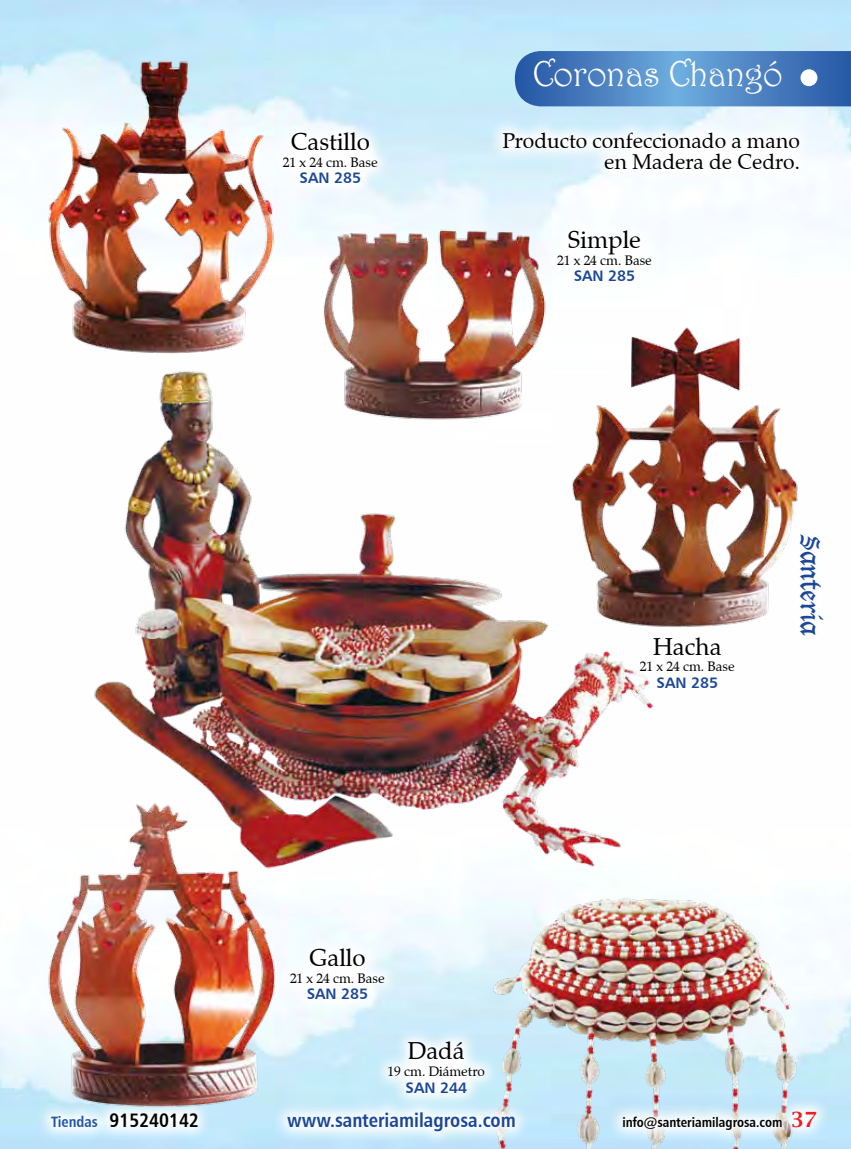
<style>
.page{position:relative;width:851px;height:1149px;background:#fff}
.page>*{position:absolute;margin:0;border:0;box-sizing:border-box;transform-origin:0 0}
.t1{font:36px "Harrington";color:#fff;scale:.95 1}
.t2{font:27px "Lucida Blackletter";color:#1a4797}
.t3{font:24px "Zapf Calligraphic 801 BT";color:#000}
.t4{font:21px/21px "Zapf Calligraphic 801 BT";color:#000;text-align:right}
.t5{font:19.5px "Humanist 777 BT Bold Condensed B";color:#1a4797}
.t6{font:19.5px "Humanist 777 BT Bold Condensed B";color:#000}
.t7{font:15.15px "Humanist 777 BT Bold B";color:#1a4797}
.t8{font:13.5px "Zapf Calligraphic 801 BT";color:#000}
.t9{font:13.5px "Humanist 777 BT Bold Condensed B";color:#000}
.s1{font-size:15px;color:#2055a4}
.s2{font-family:"Lucida Bright";font-weight:600;font-size:21px;color:#ed1d24}
</style>
<div class="page">
<svg style="left:514px;top:51px;width:336px;height:55px;background:#4d83c2"></svg>
<img style="left:40px;top:58px;width:243px;height:296px">
<img style="left:631px;top:327px;width:167px;height:295px">
<img style="left:313px;top:218px;width:239px;height:144px">
<img style="left:40px;top:874px;width:243px;height:221px">
<img style="left:87px;top:362px;width:576px;height:513px">
<img style="left:489px;top:897px;width:309px;height:251px">
<svg style="left:265px;top:116px;width:125px;height:81px"></svg>
<div style="left:539px;top:213px;width:125px;height:82px;background:#fff"></div>
<svg style="left:485px;top:116px;width:327px;height:67px;fill:#f6fbfe"></svg>
<div style="left:622px;top:620px;width:125px;height:81px;background:#fff"></div>
<svg style="left:272px;top:931px;width:126px;height:81px"></svg>
<svg style="left:371px;top:1024px;width:127px;height:71px"></svg>
<svg style="left:605px;top:1099px;width:190px;height:45px"></svg>
<svg style="left:774px;top:1094px;width:55px;height:46px;background:#d3e5ef"></svg>
<svg style="left:34px;top:1095px;width:494px;height:50px"></svg>
<div style="left:800px;top:69px;width:17px;height:17px;background:#fff;border-radius:50%"></div>
<h3 class="t3" style="left:291px;top:127px;width:80px">Castillo</h3>
<p class="t8" style="left:283px;top:154px;width:96px">21 x 24 cm. Base</p>
<p class="t7" style="left:299px;top:168px;width:63px">SAN 285</p>
<h1 class="t1" style="left:533px;top:52px;width:264px">Coronas Changó</h1>
<h3 class="t4" style="left:502px;top:130px;width:299px">Producto confeccionado a mano en Madera de Cedro.</h3>
<h3 class="t3" style="left:568px;top:225px;width:75px">Simple</h3>
<p class="t8" style="left:557px;top:251px;width:96px">21 x 24 cm. Base</p>
<p class="t7" style="left:573px;top:266px;width:63px">SAN 285</p>
<h3 class="t3" style="left:653px;top:631px;width:70px">Hacha</h3>
<p class="t8" style="left:639px;top:658px;width:96px">21 x 24 cm. Base</p>
<p class="t7" style="left:656px;top:672px;width:63px">SAN 285</p>
<h2 class="t2" style="left:826px;top:535px;width:102px;rotate:90deg">Santeria</h2>
<h3 class="t3" style="left:309px;top:942px;width:58px">Gallo</h3>
<p class="t8" style="left:290px;top:969px;width:96px">21 x 24 cm. Base</p>
<p class="t7" style="left:306px;top:983px;width:63px">SAN 285</p>
<h3 class="t3" style="left:408px;top:1035px;width:58px">Dadá</h3>
<p class="t8" style="left:387px;top:1062px;width:99px">19 cm. Diámetro</p>
<p class="t7" style="left:405px;top:1077px;width:63px">SAN 244</p>
<h3 class="t6" style="left:51px;top:1107px;width:149px"><span class="s1">Tiendas</span> 915240142</h3>
<h3 class="t5" style="left:287px;top:1107px;width:230px">www.santeriamilagrosa.com</h3>
<p class="t9" style="left:622px;top:1113px;width:196px">info@santeriamilagrosa.com <span class="s2">37</span></p>
</div>
